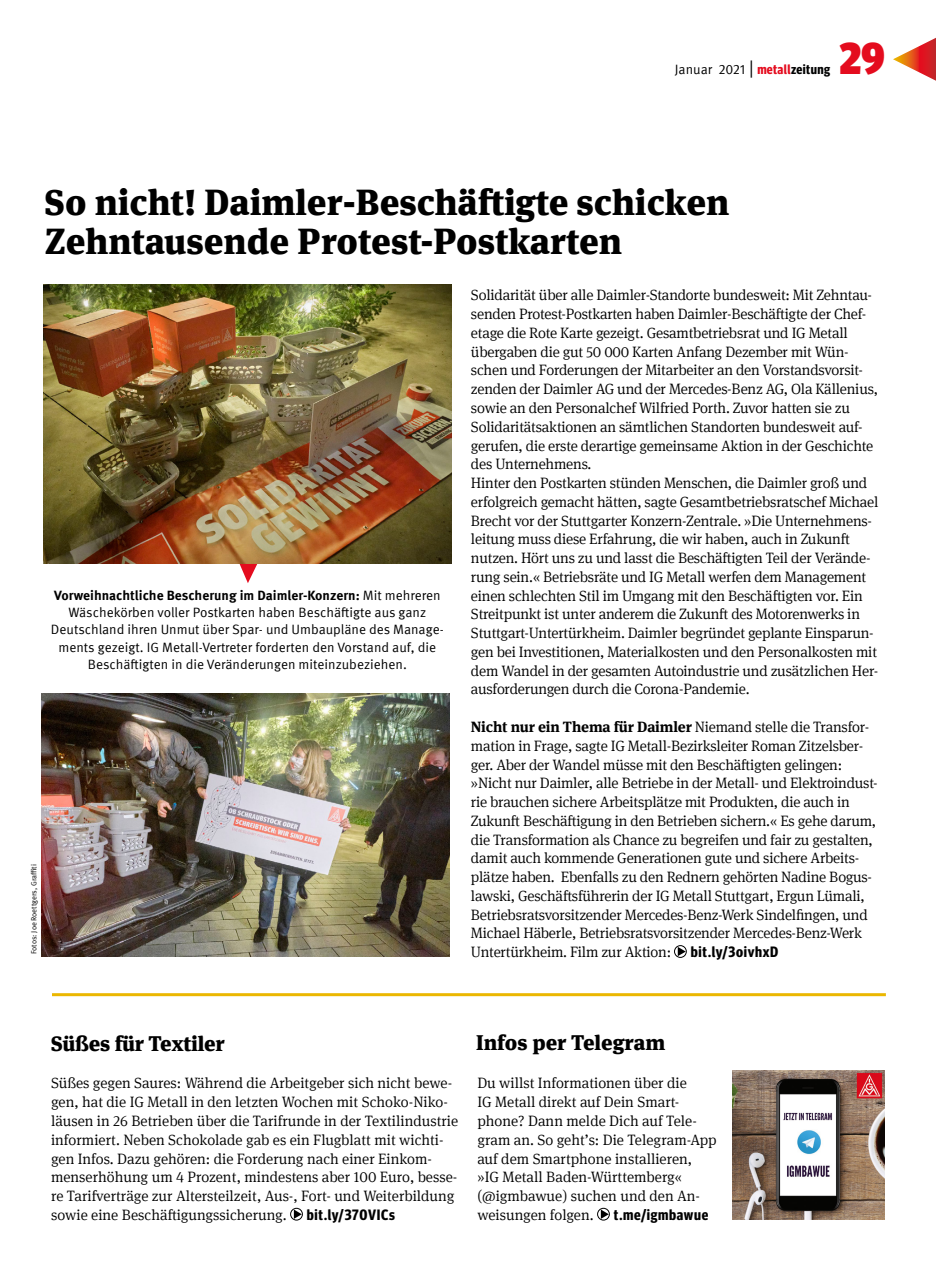
<style>
.page{position:relative;width:936px;height:1285px;background:#fff}
.page>*{position:absolute;margin:0;border:0;box-sizing:border-box;transform-origin:0 0}
.t1{font:900 condensed 45px "Meta Head IGM";color:#e40c1e}
.t2{font:900 36px/39px "Meta Serif IGM";color:#000}
.t3{font:900 21px "Meta Serif IGM";letter-spacing:-.01em;color:#000}
.t4{font:300 15px/18.8px "Meta Serif IGM";letter-spacing:-.015em;color:#000}
.t5{font:700 15px "Meta Headline Cond OT";letter-spacing:.045em;color:#000}
.t6{font:13.5px/17.2px "Meta IGM";color:#000;text-align:center}
.t7{font:7.5px "Meta IGM";color:#000}
.s1{font-size:18px}
.s2{font-family:"Meta Headline Cond OT";font-weight:700;color:#e40c1e}
.s3{font-family:"Meta Headline Cond OT";font-weight:700}
.s4{font-weight:700}
</style>
<div class="page">
<svg style="left:893px;top:38px;width:42px;height:43px"></svg>
<hr style="left:52px;top:992px;width:833px;height:3px;background:#ebb700">
<div style="left:674px;top:944px;width:12px;height:13px;border:1px solid #000;border-radius:50%"></div>
<svg style="left:677px;top:946px;width:8px;height:10px"></svg>
<img style="left:41px;top:693px;width:408px;height:262px">
<svg style="left:239px;top:563px;width:18px;height:20px"></svg>
<div style="left:290px;top:1207px;width:13px;height:13px;border:1px solid #000;border-radius:50%"></div>
<svg style="left:294px;top:1209px;width:8px;height:9px"></svg>
<div style="left:597px;top:1207px;width:12px;height:13px;border:1px solid #000;border-radius:50%"></div>
<svg style="left:600px;top:1209px;width:8px;height:9px"></svg>
<img style="left:732px;top:1070px;width:152px;height:149px">
<img style="left:44px;top:284px;width:407px;height:279px">
<p class="t6" style="left:674px;top:60px;width:157px">Januar 2021 <span class="s1">|</span> <span class="s2">metall</span><span class="s3">zeitung</span></p>
<h1 class="t1" style="left:839px;top:22px;width:47px">29</h1>
<h2 class="t2" style="left:45px;top:180px;width:686px">So nicht! Daimler-Beschäftigte schicken<br>Zehntausende Protest-Postkarten</h2>
<p class="t6" style="left:51px;top:585px;width:394px"><span class="s4">Vorweihnachtliche Bescherung im Daimler-Konzern:</span> Mit mehreren Wäschekörben voller Postkarten haben Beschäftigte aus ganz Deutschland ihren Unmut über Spar- und Umbaupläne des Manage&shy;ments gezeigt. IG Metall-Vertreter forderten den Vorstand auf, die Beschäftigten in die Veränderungen miteinzubeziehen.</p>
<p class="t7" style="left:28px;top:953px;width:91px;rotate:-90deg">Fotos: Joe Roettgers, Graffiti</p>
<p class="t4" style="left:471px;top:285px;width:409px">Solidarität über alle Daimler-Standorte bundesweit: Mit Zehntau&shy;senden Protest-Postkarten haben Daimler-Beschäftigte der Chef&shy;etage die Rote Karte gezeigt. Gesamtbetriebsrat und IG Metall übergaben die gut 50 000 Karten Anfang Dezember mit Wün&shy;schen und Forderungen der Mitarbeiter an den Vorstandsvorsit&shy;zenden der Daimler AG und der Mercedes-Benz AG, Ola Källenius, sowie an den Personalchef Wilfried Porth. Zuvor hatten sie zu Solidaritätsaktionen an sämtlichen Standorten bundesweit auf&shy;gerufen, die erste derartige gemeinsame Aktion in der Geschichte des Unternehmens.<br>Hinter den Postkarten stünden Menschen, die Daimler groß und erfolgreich gemacht hätten, sagte Gesamtbetriebsratschef Michael Brecht vor der Stuttgarter Konzern-Zentrale. »Die Unternehmens&shy;leitung muss diese Erfahrung, die wir haben, auch in Zukunft nutzen. Hört uns zu und lasst die Beschäftigten Teil der Verände&shy;rung sein.« Betriebsräte und IG Metall werfen dem Management einen schlechten Stil im Umgang mit den Beschäftigten vor. Ein Streitpunkt ist unter anderem die Zukunft des Motorenwerks in Stuttgart-Untertürkheim. Daimler begründet geplante Einsparun&shy;gen bei Investitionen, Materialkosten und den Personalkosten mit dem Wandel in der gesamten Autoindustrie und zusätzlichen Her&shy;ausforderungen durch die Corona-Pandemie.</p>
<p class="t4" style="left:471px;top:716px;width:408px"><span class="s4">Nicht nur ein Thema für Daimler</span> Niemand stelle die Transfor&shy;mation in Frage, sagte IG Metall-Bezirksleiter Roman Zitzelsber&shy;ger. Aber der Wandel müsse mit den Beschäftigten gelingen: »Nicht nur Daimler, alle Betriebe in der Metall- und Elektroindust&shy;rie brauchen sichere Arbeitsplätze mit Produkten, die auch in Zukunft Beschäftigung in den Betrieben sichern.« Es gehe darum, die Transformation als Chance zu begreifen und fair zu gestalten, damit auch kommende Generationen gute und sichere Arbeits&shy;plätze haben. Ebenfalls zu den Rednern gehörten Nadine Bogus&shy;lawski, Geschäftsführerin der IG Metall Stuttgart, Ergun Lümali, Betriebsratsvorsitzender Mercedes-Benz-Werk Sindelfingen, und Michael Häberle, Betriebsratsvorsitzender Mercedes-Benz-Werk Untertürkheim. Film zur Aktion:</p>
<p class="t5" style="left:690px;top:942px;width:89px">bit.ly/3oivhxD</p>
<h3 class="t3" style="left:51px;top:1025px;width:175px">Süßes für Textiler</h3>
<h3 class="t3" style="left:476px;top:1024px;width:191px">Infos per Telegram</h3>
<p class="t4" style="left:51px;top:1072px;width:409px">Süßes gegen Saures: Während die Arbeitgeber sich nicht bewe&shy;gen, hat die IG Metall in den letzten Wochen mit Schoko-Niko&shy;läusen in 26 Betrieben über die Tarifrunde in der Textilindustrie informiert. Neben Schokolade gab es ein Flugblatt mit wichti&shy;gen Infos. Dazu gehören: die Forderung nach einer Einkom&shy;menserhöhung um 4 Prozent, mindestens aber 100 Euro, besse&shy;re Tarifverträge zur Altersteilzeit, Aus-, Fort- und Weiterbildung sowie eine Beschäftigungssicherung.</p>
<p class="t5" style="left:307px;top:1205px;width:90px">bit.ly/370VICs</p>
<p class="t4" style="left:477px;top:1072px;width:241px">Du willst Informationen über die<br>IG Metall direkt auf Dein Smart&shy;phone? Dann melde Dich auf Tele&shy;gram an. So geht’s: Die Telegram-App auf dem Smartphone installieren, »IG Metall Baden-Württemberg« (@igmbawue) suchen und den An&shy;weisungen folgen.</p>
<p class="t5" style="left:614px;top:1205px;width:96px">t.me/igmbawue</p>
</div>
